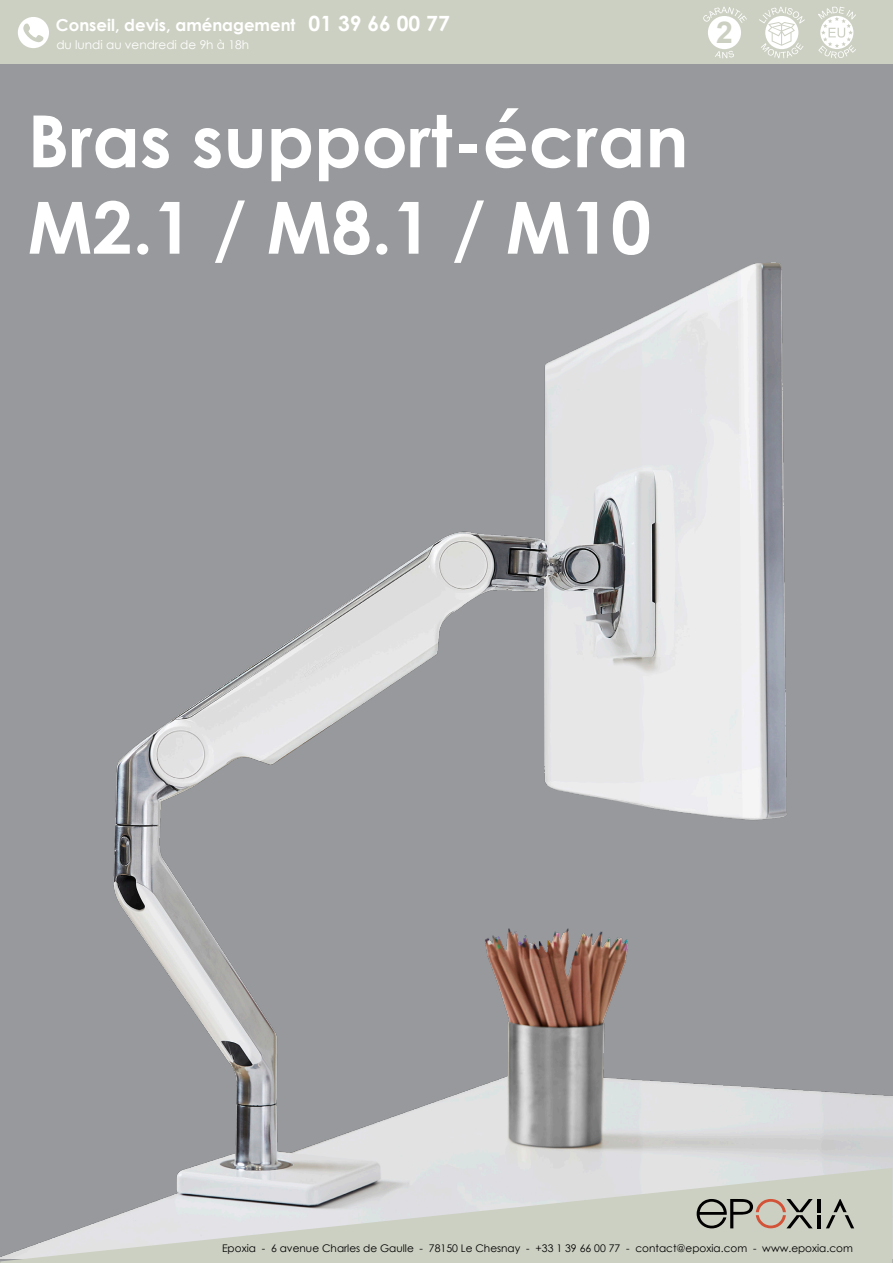
<style>
.page{position:relative;width:893px;height:1263px;background:#97999c}
.page>*{position:absolute;margin:0;border:0;box-sizing:border-box;transform-origin:0 0}
.t1{font:700 72px/86.4px "Century Gothic";color:#fff}
.t2{font:700 30px "Arial";color:#ccd0c2}
.t3{font:700 16.5px "Century Gothic";color:#fff}
.t4{font:12px "Century Gothic";color:#fff}
.t5{font:10.5px "Century Gothic";color:#000}
.s1{font-size:21px}
</style>
<div class="page">
<img style="left:113px;top:262px;width:780px;height:997px">
<div style="left:0;top:0;width:893px;height:64px;background:#ccd0c2"></div>
<div style="left:18px;top:17px;width:31px;height:31px;background:#fff;border-radius:50%"></div>
<svg style="left:23px;top:23px;width:21px;height:19px"></svg>
<div style="left:708px;top:16px;width:33px;height:33px;background:#fff;border-radius:50%"></div>
<svg style="left:703px;top:7px;width:44px;height:16px"></svg>
<svg style="left:715px;top:51px;width:19px;height:7px"></svg>
<svg style="left:759px;top:7px;width:46px;height:51px"></svg>
<svg style="left:818px;top:7px;width:38px;height:51px"></svg>
<svg style="left:0;top:1168px;width:892px;height:95px;background:#cacdc7"></svg>
<svg style="left:697px;top:1199px;width:157px;height:29px;background:#a09d91"></svg>
<h3 class="t3" style="left:56px;top:12px;width:395px">Conseil, devis, aménagement <span class="s1">01 39 66 00 77</span></h3>
<p class="t4" style="left:56px;top:36px;width:194px">du lundi au vendredi de 9h à 18h</p>
<h1 class="t1" style="left:28px;top:95px;width:662px">Bras support-écran<br>M2.1 / M8.1 / M10</h1>
<h2 class="t2" style="left:716px;top:11px;width:18px">2</h2>
<p class="t5" style="left:222px;top:1240px;width:632px">Epoxia - 6 avenue Charles de Gaulle - 78150 Le Chesnay - +33 1 39 66 00 77 - contact@epoxia.com - www.epoxia.com</p>
</div>
